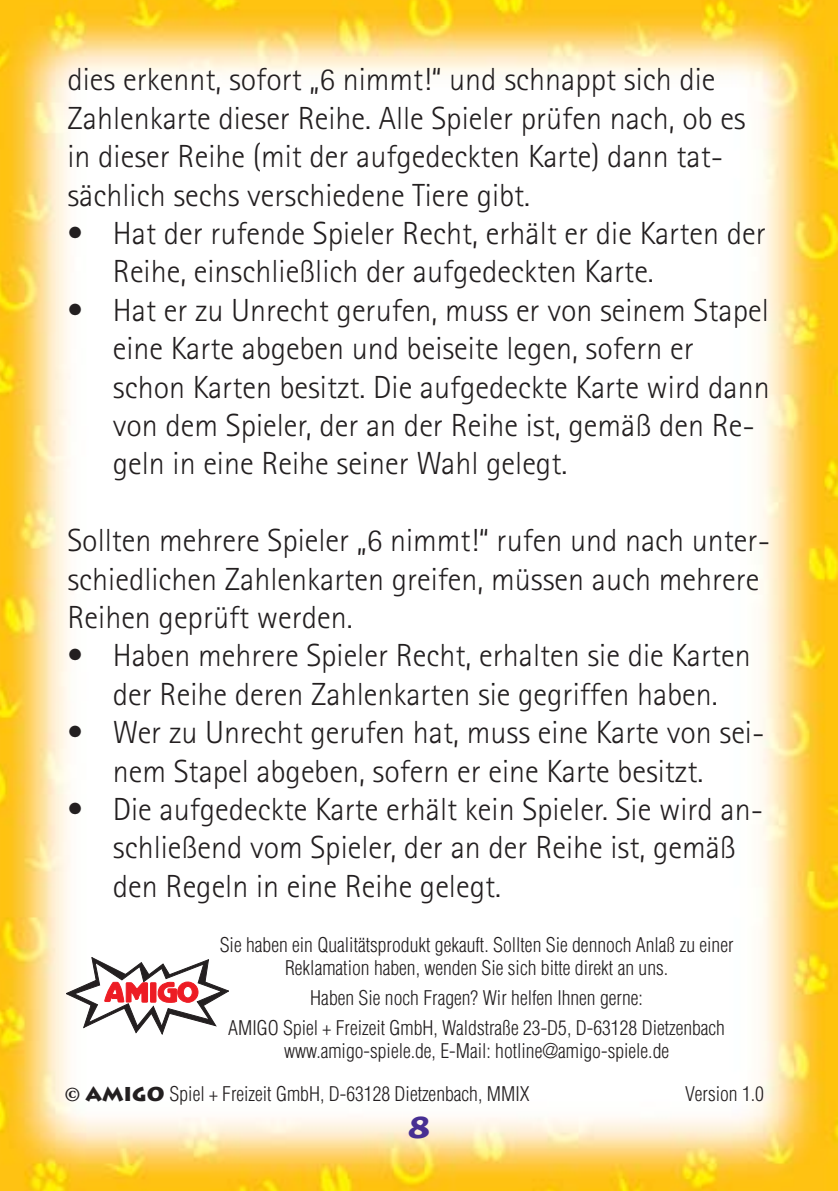
<style>
.page{position:relative;width:838px;height:1191px;background:#fff}
.page>*{position:absolute;margin:0;border:0;box-sizing:border-box;transform-origin:0 0}
.t1{font:300 32px/38.4px "Rotis Sans Serif";color:#231f20}
.t2{font:italic 32px "Postino";color:#472f92}
.t3{font:300 condensed 19.6px/23.2px "Helvetica";color:#231f20;text-align:center}
.s1{font-family:"Adobe Garamond";font-weight:700;font-stretch:normal}
.s2{font-family:"Lithos";font-weight:900;font-stretch:normal}
</style>
<div class="page">
<img style="left:0;top:0;width:838px;height:1191px">
<svg style="left:66px;top:957px;width:163px;height:77px"></svg>
<div style="left:183px;top:986px;width:9px;height:12px;border:1px solid #ed1c24;border-radius:50%"></div>
<div style="left:178px;top:982px;width:20px;height:20px;border:1px solid #ed1c24;border-radius:50%"></div>
<p class="t1" style="left:67px;top:63px;width:680px">dies erkennt, sofort „6 nimmt!“ und schnappt sich die Zahlenkarte dieser Reihe. Alle Spieler prüfen nach, ob es in dieser Reihe (mit der aufgedeckten Karte) dann tat&shy;sächlich sechs verschiedene Tiere gibt.</p>
<p class="t1" style="left:113px;top:217px;width:654px;text-indent:-45px">• Hat der rufende Spieler Recht, erhält er die Karten der<br>Reihe, einschließlich der aufgedeckten Karte.</p>
<p class="t1" style="left:113px;top:294px;width:658px;text-indent:-45px">• Hat er zu Unrecht gerufen, muss er von seinem Stapel eine Karte abgeben und beiseite legen, sofern er schon Karten besitzt. Die aufgedeckte Karte wird dann von dem Spieler, der an der Reihe ist, gemäß den Re&shy;geln in eine Reihe seiner Wahl gelegt.</p>
<p class="t1" style="left:67px;top:524px;width:704px">Sollten mehrere Spieler „6 nimmt!“ rufen und nach unter&shy;schiedlichen Zahlenkarten greifen, müssen auch mehrere<br>Reihen geprüft werden.</p>
<p class="t1" style="left:67px;top:639px;width:685px;text-align:center">• Haben mehrere Spieler Recht, erhalten sie die Karten der Reihe deren Zahlenkarten sie gegriffen haben.</p>
<p class="t1" style="left:67px;top:716px;width:699px;text-align:center">• Wer zu Unrecht gerufen hat, muss eine Karte von sei&shy;nem Stapel abgeben, sofern er eine Karte besitzt.</p>
<p class="t1" style="left:113px;top:793px;width:652px;text-indent:-45px">• Die aufgedeckte Karte erhält kein Spieler. Sie wird an&shy;schließend vom Spieler, der an der Reihe ist, gemäß den Regeln in eine Reihe gelegt.</p>
<p class="t3" style="left:220px;top:935px;width:515px">Sie haben ein Qualitätsprodukt gekauft. Sollten Sie dennoch Anlaß zu einer<br>Reklamation haben, wenden Sie sich bitte direkt an uns.</p>
<p class="t3" style="left:228px;top:985px;width:498px;line-height:29.6px">Haben Sie noch Fragen? Wir helfen Ihnen gerne:<br>AMIGO Spiel + Freizeit GmbH, Waldstraße 23-D5, D-63128 Dietzenbach</p>
<p class="t3" style="left:284px;top:1041px;width:387px">www.amigo-spiele.de, E-Mail: hotline@amigo-spiele.de</p>
<p class="t3" style="left:65px;top:1084px;width:466px"><span class="s1">©</span> <span class="s2">AMIGO</span> Spiel + Freizeit GmbH, D-63128 Dietzenbach, MMIX</p>
<p class="t3" style="left:685px;top:1084px;width:80px">Version 1.0</p>
<p class="t2" style="left:408px;top:1114px;width:23px">8</p>
</div>
